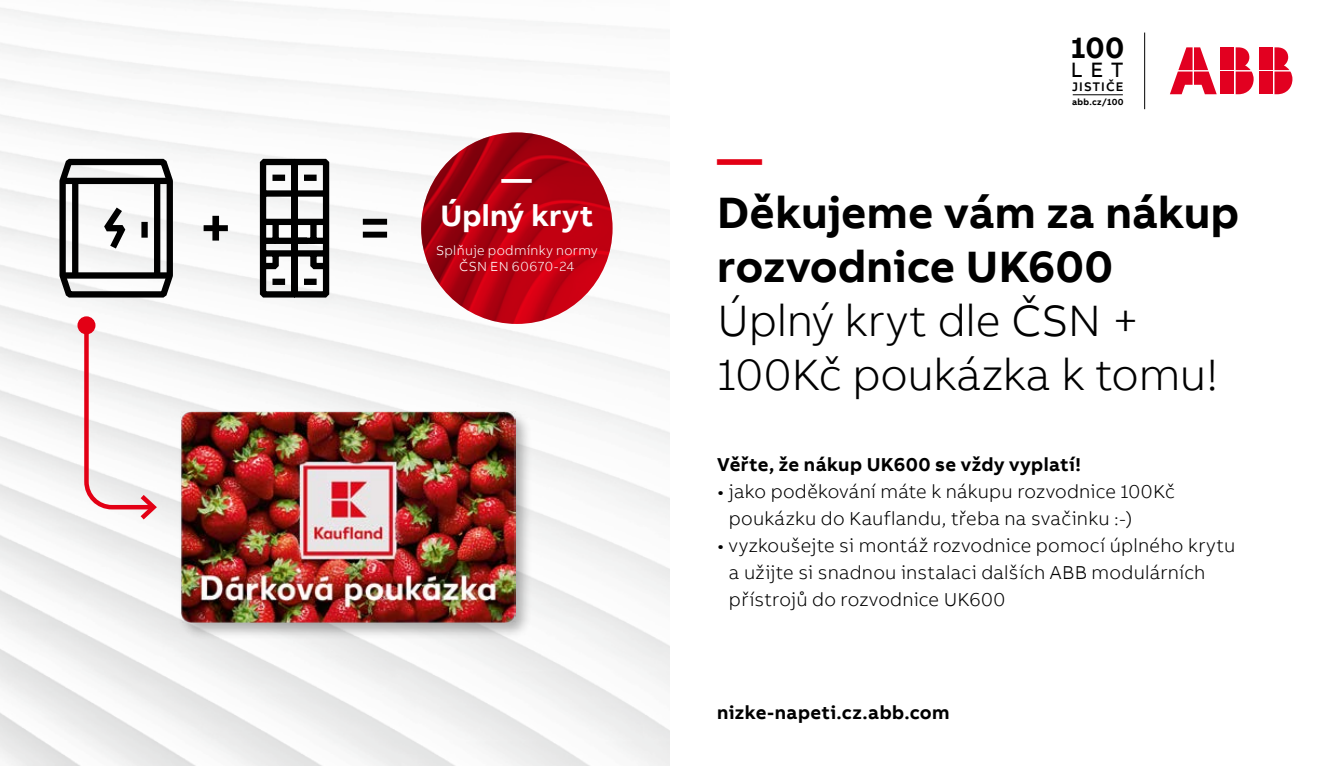
<style>
.page{position:relative;width:1340px;height:766px;background:#fff}
.page>*{position:absolute;margin:0;border:0;box-sizing:border-box;transform-origin:0 0}
.t1{font:300 45px/54px "AB Bvoice";letter-spacing:-.005em;color:#000}
.t2{font:700 45px/54px "AB Bvoice";color:#000}
.t3{font:700 45px "AB Bvoice";color:#e30015}
.t4{font:700 30.38px/36.4px "AB Bvoice";letter-spacing:.005em;color:#fff;text-align:center}
.t5{font:700 30.15px "AB Bvoice";color:#000}
.t6{font:21.38px "AB Bvoice";color:#000}
.t7{font:300 19.12px/27px "AB Bvoice";letter-spacing:.01em;color:#000}
.t8{font:700 19.12px "AB Bvoice";letter-spacing:.02em;color:#000}
.t9{font:300 13.5px/16.2px "AB Bvoice";letter-spacing:.025em;color:#fff;text-align:center}
.t10{font:500 12.83px "AB Bvoice";letter-spacing:.085em;color:#000}
.t11{font:700 9px "AB Bvoice";letter-spacing:.025em;color:#000}
</style>
<div class="page">
<div style="left:1259px;top:47px;width:13px;height:23px;background:#e20020"></div>
<div style="left:1259px;top:71px;width:13px;height:23px;background:#e20020"></div>
<svg style="left:1274px;top:47px;width:18px;height:47px"></svg>
<svg style="left:1170px;top:47px;width:46px;height:47px"></svg>
<div style="left:1220px;top:47px;width:14px;height:23px;background:#e20020"></div>
<div style="left:1220px;top:71px;width:14px;height:23px;background:#e20020"></div>
<svg style="left:1235px;top:47px;width:18px;height:47px"></svg>
<hr style="left:1144px;top:33px;width:1px;height:76px;background:#000">
<hr style="left:1072px;top:94px;width:50px;height:1px;background:#000">
<img style="left:0;top:0;width:670px;height:765px">
<svg style="left:257px;top:156px;width:75px;height:144px"></svg>
<svg style="left:56px;top:154px;width:120px;height:146px"></svg>
<div style="left:363px;top:231px;width:24px;height:6px;background:#000"></div>
<div style="left:363px;top:219px;width:24px;height:6px;background:#000"></div>
<svg style="left:204px;top:216px;width:24px;height:24px"></svg>
<div style="left:178px;top:409px;width:353px;height:230px;background:#000;opacity:.3"></div>
<img style="left:181px;top:412px;width:335px;height:210px">
<svg style="left:82px;top:321px;width:78px;height:203px"></svg>
<div style="left:77px;top:316px;width:18px;height:18px;background:#e30015;border-radius:50%"></div>
<svg style="left:421px;top:132px;width:191px;height:192px"></svg>
<h2 class="t4" style="left:440px;top:161px;width:154px">—<br>Úplný kryt</h2>
<p class="t9" style="left:436px;top:242px;width:163px">Splňuje podmínky normy<br>ČSN EN 60670-24</p>
<h3 class="t5" style="left:1070px;top:28px;width:55px">100</h3>
<p class="t6" style="left:1070px;top:57px;width:54px">LET</p>
<p class="t10" style="left:1072px;top:79px;width:53px">JISTIČE</p>
<p class="t11" style="left:1072px;top:96px;width:53px">abb.cz/100</p>
<h1 class="t3" style="left:717px;top:130px;width:46px">—</h1>
<h1 class="t2" style="left:717px;top:186px;width:523px">Děkujeme vám za nákup rozvodnice UK600</h1>
<h1 class="t1" style="left:717px;top:294px;width:503px">Úplný kryt dle ČSN +<br>100Kč poukázka k tomu!</h1>
<p class="t8" style="left:717px;top:452px;width:365px">Věřte, že nákup UK600 se vždy vyplatí!</p>
<p class="t7" style="left:729px;top:478px;width:447px;text-indent:-12px">• jako poděkování máte k nákupu rozvodnice 100Kč poukázku do Kauflandu, třeba na svačinku :-(</p>
<p class="t7" style="left:729px;top:532px;width:508px;text-indent:-12px">• vyzkoušejte si montáž rozvodnice pomocí úplného krytu a užijte si snadnou instalaci dalších ABB modulárních přístrojů do rozvodnice UK600</p>
<p class="t8" style="left:717px;top:700px;width:234px">nizke-napeti.cz.abb.com</p>
</div>
